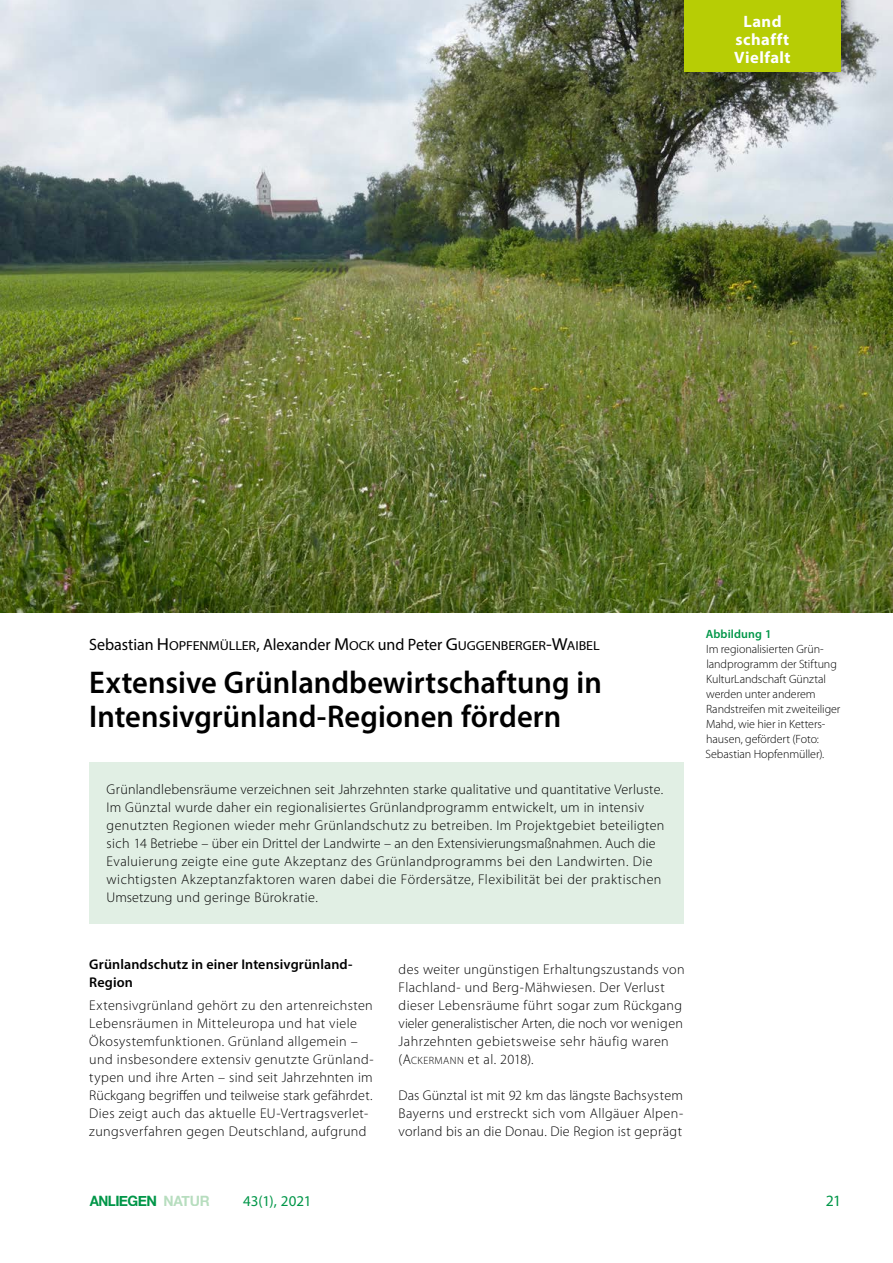
<style>
.page{position:relative;width:893px;height:1263px;background:#fff}
.page>*{position:absolute;margin:0;border:0;box-sizing:border-box;transform-origin:0 0}
.H1__Haupttitel{font:600 31.5px/34.5px "Myriad Pro";color:#000}
.t1{font:700 16.5px/18px "Myriad Pro";letter-spacing:.03em;color:#fff;text-align:center}
.t2{font:15.75px "Myriad Pro";color:#009648}
.t3{font:15px "Myriad Pro";color:#009648}
.t4{font:700 14.25px "Helvetica Neue";letter-spacing:-.035em;color:#009648;scale:.94 1}
.P1__Fließtext_2Sp{font:300 14.1px/18px "Myriad Pro";letter-spacing:.025em;color:#000}
.P1__Fließtext_2Sp-2{font:600 14.1px/18px "Myriad Pro";letter-spacing:.01em;color:#000}
.P7__Autor{font:13.05px "Myriad Pro";letter-spacing:-.01em;color:#000;scale:1.08 1}
.P5__Bildlegende{font:300 12px/15px "Myriad Pro";letter-spacing:-.005em;color:#000}
.s1{font-size:16.5px}
.s2{font-size:17.4px}
.s3{font-style:inherit}
.s4{font-size:10.65px}
.s5{font-weight:600;color:#009648}
.s6{color:rgb(111 188 126/.5)}
</style>
<div class="page">
<img style="left:0;top:0;width:893px;height:612px">
<div style="left:90px;top:763px;width:594px;height:161px;background:#e1efe4"></div>
<div style="left:674px;top:0;width:184px;height:88px;background:#000;opacity:.4"></div>
<div style="left:685px;top:0;width:156px;height:71px;background:#b7cd05"></div>
<p class="t1" style="left:734px;top:11px;width:58px">Land schafft<br>Vielfalt</p>
<p class="P7__Autor" style="left:89px;top:637px;width:474px"><span class="s1">Sebastian</span> <span class="s2">H</span>OPFENMÜLLER<span class="s1">, Alexander</span> <span class="s2">M</span>OCK <span class="s1">und Peter</span> <span class="s2">G</span>UGGENBERGER<span class="s2">-W</span>AIBEL</p>
<h1 class="H1__Haupttitel" style="left:89px;top:664px;width:514px">Extensive Grünlandbewirtschaftung in<br>Intensivgrünland-Regionen fördern</h1>
<p class="P1__Fließtext_2Sp" style="left:107px;top:780px;width:559px">Grünlandlebensräume verzeichnen seit Jahrzehnten starke qualitative und quantitative Verluste.<br>Im Günztal wurde daher ein regionalisiertes Grünlandprogramm entwickelt, um in intensiv genutzten Regionen wieder mehr Grünlandschutz zu betreiben. Im Projektgebiet beteiligten sich 14 Betriebe – über ein Drittel der Landwirte – an den Extensivierungsmaßnahmen. Auch die Evaluierung zeigte eine gute Akzeptanz des Grünlandprogramms bei den Landwirten. Die wichtigsten Akzeptanzfaktoren waren dabei die Fördersätze, Flexibilität bei der praktischen Umsetzung und geringe Bürokratie.</p>
<p class="P1__Fließtext_2Sp-2" style="left:89px;top:955px;width:265px">Grünlandschutz in einer Intensivgrünland-<br>Region</p>
<p class="P1__Fließtext_2Sp" style="left:89px;top:996px;width:286px">Extensivgrünland gehört zu den artenreichsten Lebensräumen in Mitteleuropa und hat viele Ökosystemfunktionen. Grünland allgemein – und insbesondere extensiv genutzte Grünland&shy;typen und ihre Arten – sind seit Jahrzehnten im Rückgang begriffen und teilweise stark gefährdet.<br>Dies zeigt auch das aktuelle EU-Vertragsverlet&shy;zungsverfahren gegen Deutschland, aufgrund</p>
<p class="P1__Fließtext_2Sp" style="left:399px;top:960px;width:287px">des weiter ungünstigen Erhaltungszustands von Flachland- und Berg-Mähwiesen. Der Verlust dieser Lebensräume führt sogar zum Rückgang vieler generalistischer Arten, die noch vor wenigen Jahrzehnten gebietsweise sehr häufig waren (<span class="s3">A</span><span class="s4">CKERMANN</span> et al. 2018).</p>
<p class="P1__Fließtext_2Sp" style="left:399px;top:1086px;width:286px;text-align:justify">Das Günztal ist mit 92 km das längste Bachsystem Bayerns und erstreckt sich vom Allgäuer Alpen&shy;vorland bis an die Donau. Die Region ist geprägt</p>
<p class="P5__Bildlegende" style="left:706px;top:626px;width:136px"><span class="s5">Abbildung 1<br></span>Im regionalisierten Grün&shy;landprogramm der Stiftung<br>KulturLandschaft Günztal werden unter anderem<br>Randstreifen mit zweiteiliger<br>Mahd, wie hier in Ketters&shy;hausen, gefördert (Foto:<br>Sebastian Hopfenmüller).</p>
<p class="t4" style="left:90px;top:1189px;width:129px">ANLIEGEN <span class="s6">NATUR</span></p>
<p class="t3" style="left:243px;top:1191px;width:70px">43(1), 2021</p>
<p class="t2" style="left:826px;top:1191px;width:17px">21</p>
</div>
